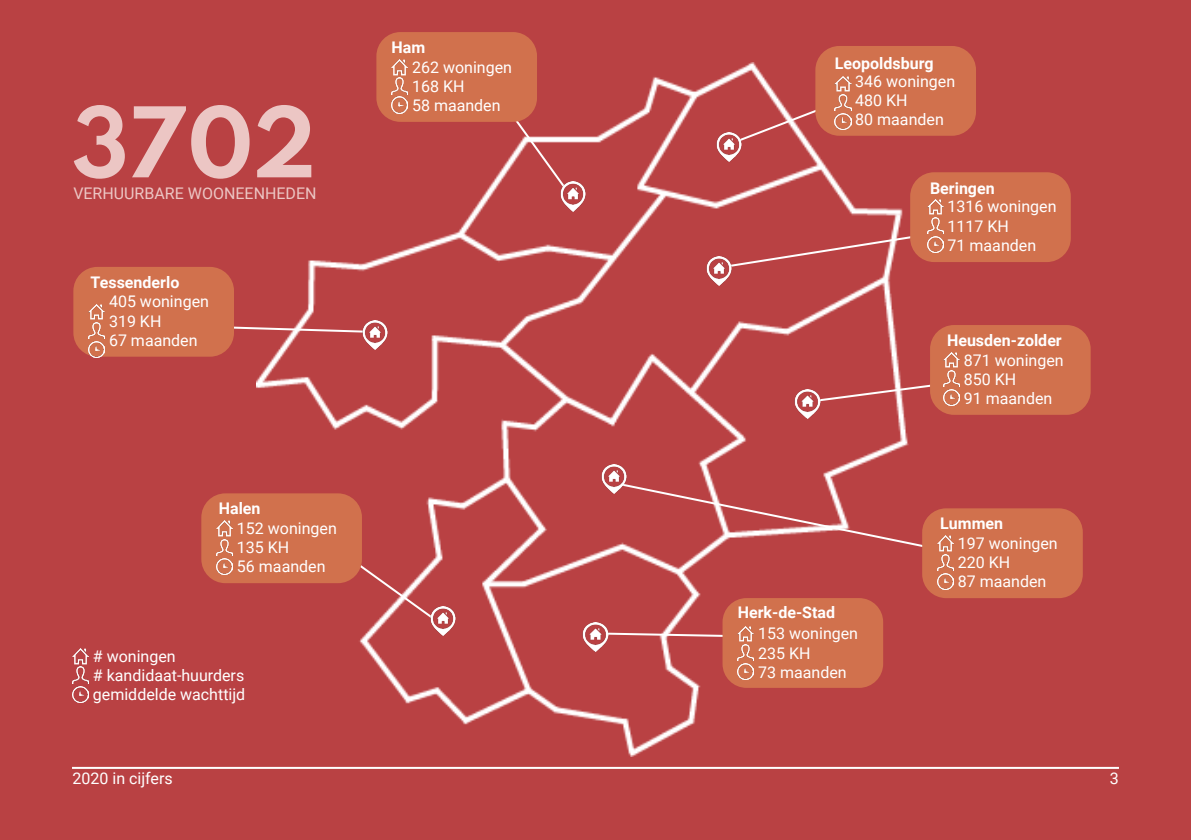
<style>
.page{position:relative;width:1191px;height:840px;background:#fff}
.page>*{position:absolute;margin:0;border:0;box-sizing:border-box;transform-origin:0 0}
.t1{font:100 86px "Spartan";color:#ecc6c4}
.t2{font:16px/19.2px "Roboto";color:#fff}
.t3{font:700 16px "Roboto";color:#fff}
.t4{font:16px "Roboto";color:#ecc6c4}
</style>
<div class="page">
<div style="left:0;top:0;width:1191px;height:839px;background:#b94143"></div>
<svg style="left:234px;top:326px;width:23px;height:4px"></svg>
<svg style="left:909px;top:384px;width:24px;height:18px"></svg>
<div style="left:815px;top:46px;width:161px;height:90px;background:#d1714d;border-radius:24px"></div>
<hr style="left:72px;top:766px;width:1047px;height:2px;background:#fff">
<img style="left:257px;top:62px;width:652px;height:694px">
<img style="left:360px;top:320px;width:29px;height:29px">
<img style="left:558px;top:182px;width:30px;height:29px">
<img style="left:714px;top:132px;width:29px;height:29px">
<img style="left:704px;top:256px;width:29px;height:30px">
<img style="left:793px;top:389px;width:29px;height:29px">
<img style="left:600px;top:464px;width:29px;height:29px">
<img style="left:581px;top:622px;width:29px;height:29px">
<img style="left:428px;top:606px;width:30px;height:29px">
<img style="left:835px;top:75px;width:16px;height:17px">
<img style="left:835px;top:94px;width:16px;height:17px">
<img style="left:835px;top:114px;width:16px;height:16px">
<div style="left:910px;top:172px;width:160px;height:90px;background:#d1714d;border-radius:24px"></div>
<img style="left:927px;top:199px;width:16px;height:15px">
<img style="left:927px;top:217px;width:16px;height:16px">
<img style="left:927px;top:236px;width:16px;height:16px">
<div style="left:930px;top:325px;width:160px;height:89px;background:#d1714d;border-radius:24px"></div>
<img style="left:943px;top:352px;width:16px;height:15px">
<img style="left:943px;top:370px;width:16px;height:16px">
<img style="left:943px;top:389px;width:16px;height:16px">
<div style="left:922px;top:508px;width:160px;height:89px;background:#d1714d;border-radius:24px"></div>
<img style="left:937px;top:535px;width:16px;height:15px">
<img style="left:937px;top:554px;width:16px;height:16px">
<img style="left:937px;top:573px;width:16px;height:16px">
<div style="left:722px;top:597px;width:161px;height:90px;background:#d1714d;border-radius:24px"></div>
<img style="left:738px;top:626px;width:16px;height:15px">
<img style="left:738px;top:644px;width:16px;height:16px">
<img style="left:738px;top:663px;width:16px;height:16px">
<div style="left:201px;top:493px;width:161px;height:90px;background:#d1714d;border-radius:24px"></div>
<img style="left:216px;top:520px;width:17px;height:16px">
<img style="left:216px;top:539px;width:17px;height:16px">
<img style="left:216px;top:558px;width:17px;height:16px">
<div style="left:73px;top:267px;width:161px;height:89px;background:#d1714d;border-radius:24px"></div>
<img style="left:89px;top:304px;width:16px;height:15px">
<img style="left:89px;top:322px;width:16px;height:16px">
<img style="left:89px;top:341px;width:16px;height:16px">
<div style="left:376px;top:32px;width:161px;height:90px;background:#d1714d;border-radius:24px"></div>
<img style="left:391px;top:59px;width:17px;height:16px">
<img style="left:391px;top:78px;width:17px;height:16px">
<img style="left:391px;top:97px;width:17px;height:16px">
<img style="left:72px;top:648px;width:17px;height:15px">
<img style="left:72px;top:666px;width:17px;height:16px">
<img style="left:72px;top:686px;width:17px;height:15px">
<h1 class="t1" style="left:72px;top:78px;width:246px">3702</h1>
<p class="t4" style="left:73px;top:182px;width:245px">VERHUURBARE WOONEENHEDEN</p>
<p class="t3" style="left:91px;top:271px;width:90px">Tessenderlo</p>
<p class="t2" style="left:109px;top:291px;width:101px">405 woningen<br>319 KH<br>67 maanden</p>
<p class="t3" style="left:391px;top:36px;width:35px">Ham</p>
<p class="t2" style="left:412px;top:57px;width:101px">262 woningen<br>168 KH<br>58 maanden</p>
<p class="t3" style="left:219px;top:497px;width:43px">Halen</p>
<p class="t2" style="left:237px;top:517px;width:101px">152 woningen<br>135 KH<br>56 maanden</p>
<p class="t2" style="left:93px;top:645px;width:154px"># woningen<br># kandidaat-huurders gemiddelde wachttijd</p>
<p class="t3" style="left:835px;top:52px;width:100px">Leopoldsburg</p>
<p class="t2" style="left:855px;top:71px;width:101px">346 woningen<br>480 KH<br>80 maanden</p>
<p class="t3" style="left:930px;top:177px;width:66px">Beringen</p>
<p class="t2" style="left:947px;top:196px;width:110px">1316 woningen<br>1117 KH<br>71 maanden</p>
<p class="t3" style="left:947px;top:329px;width:116px">Heusden-zolder</p>
<p class="t2" style="left:963px;top:349px;width:101px">871 woningen<br>850 KH<br>91 maanden</p>
<p class="t3" style="left:738px;top:601px;width:99px">Herk-de-Stad</p>
<p class="t2" style="left:758px;top:623px;width:101px">153 woningen<br>235 KH<br>73 maanden</p>
<p class="t3" style="left:940px;top:512px;width:64px">Lummen</p>
<p class="t2" style="left:957px;top:532px;width:101px">197 woningen<br>220 KH<br>87 maanden</p>
<p class="t2" style="left:72px;top:768px;width:102px">2020 in cijfers</p>
<p class="t2" style="left:1110px;top:768px;width:10px">3</p>
</div>
